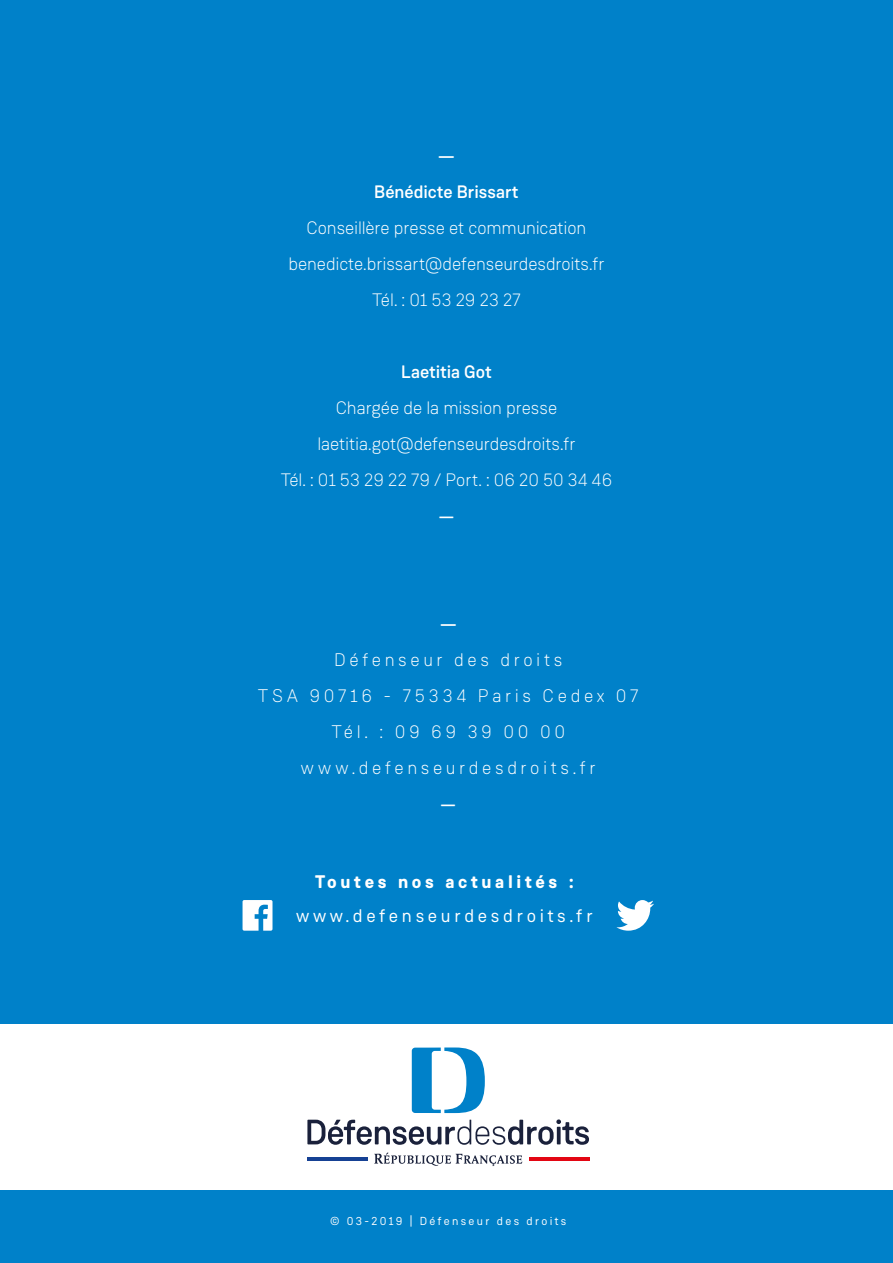
<style>
.page{position:relative;width:893px;height:1263px;background:#0081c9}
.page>*{position:absolute;margin:0;border:0;box-sizing:border-box;transform-origin:0 0}
.t1{font:300 18.15px/36px "Weissenhof Grotesk";letter-spacing:.195em;color:#fff;text-align:center}
.t2{font:18.15px "Weissenhof Grotesk";letter-spacing:.2em;color:#fff}
.t3{font:700 18.15px "Weissenhof Grotesk";letter-spacing:.2em;color:#fff}
.t4{font:300 18px/36px "Weissenhof Grotesk";letter-spacing:-.005em;color:#fff;text-align:center}
.t5{font:500 18px "Weissenhof Grotesk";color:#fff}
.t6{font:500 16.5px "Weissenhof Grotesk";color:#fff}
.t7{font:500 15.45px "Weissenhof Grotesk";color:#fff}
.t8{font:11.55px "Weissenhof Grotesk";letter-spacing:.2em;color:#fff}
</style>
<div class="page">
<div style="left:0;top:1024px;width:893px;height:165px;background:#fff"></div>
<svg style="left:374px;top:1152px;width:148px;height:14px"></svg>
<hr style="left:307px;top:1157px;width:61px;height:4px;background:#164194">
<hr style="left:529px;top:1157px;width:60px;height:4px;background:#e30613">
<svg style="left:307px;top:1119px;width:282px;height:26px"></svg>
<svg style="left:412px;top:1047px;width:73px;height:66px"></svg>
<svg style="left:616px;top:900px;width:38px;height:31px"></svg>
<svg style="left:243px;top:900px;width:29px;height:31px"></svg>
<p class="t6" style="left:438px;top:146px;width:18px">—</p>
<p class="t5" style="left:374px;top:181px;width:146px">Bénédicte Brissart</p>
<p class="t4" style="left:288px;top:210px;width:318px">Conseillère presse et communication benedicte.brissart@defenseurdesdroits.fr<br>Tél. : 01 53 29 23 27</p>
<p class="t5" style="left:401px;top:361px;width:92px">Laetitia Got</p>
<p class="t4" style="left:281px;top:390px;width:333px">Chargée de la mission presse laetitia.got@defenseurdesdroits.fr<br>Tél. : 01 53 29 22 79 / Port. : 06 20 50 34 46</p>
<p class="t7" style="left:439px;top:507px;width:17px">—</p>
<p class="t6" style="left:440px;top:614px;width:18px">—</p>
<p class="t1" style="left:258px;top:642px;width:382px">Défenseur des droits<br>TSA 90716 - 75334 Paris Cedex 07<br>Tél. : 09 69 39 00 00 www.defenseurdesdroits.fr</p>
<p class="t7" style="left:441px;top:795px;width:17px">—</p>
<p class="t3" style="left:315px;top:870px;width:260px">Toutes nos actualités :</p>
<p class="t2" style="left:296px;top:904px;width:298px">www.defenseurdesdroits.fr</p>
<p class="t8" style="left:330px;top:1214px;width:238px">© 03-2019 | Défenseur des droits</p>
</div>
